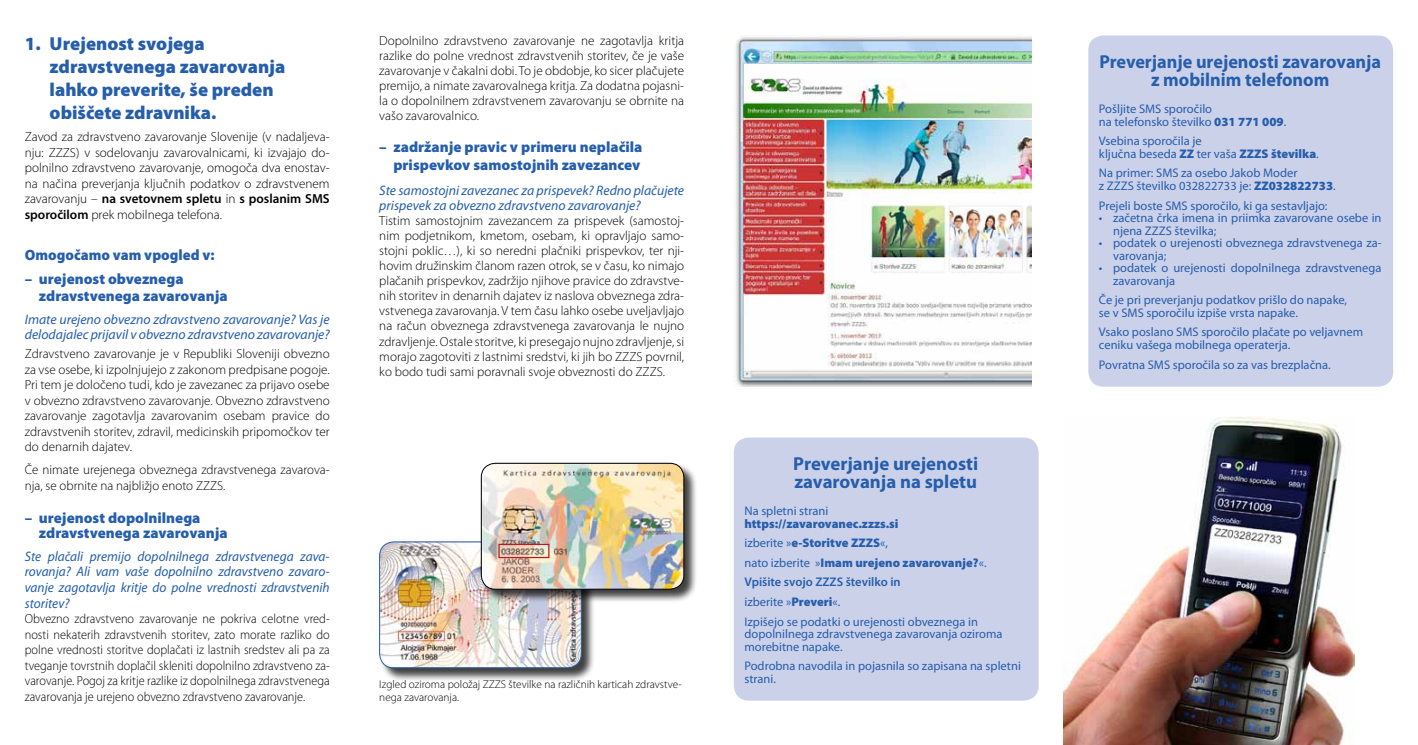
<style>
.page{position:relative;width:1418px;height:745px;background:#fff}
.page>*{position:absolute;margin:0;border:0;box-sizing:border-box;transform-origin:0 0}
.t1{font:700 18.75px/18.8px "Myriad Pro";color:#265eac}
.t2{font:900 18.75px/23px "Myriad Pro";color:#265eac}
.t3{font:900 15px/16.8px "Myriad Pro";color:#265eac}
.t4{font:italic 13.75px/15.5px "Myriad Pro";color:#265eac}
.t5{font:300 13.12px/15px "Myriad Pro";color:#000;text-align:justify}
.t6{font:300 13.12px/15.5px "Myriad Pro";color:#000;text-align:justify;scale:.94 1}
.t7{font:12.5px/12.5px "Myriad Pro";color:#265eac}
.t8{font:300 11.25px/12.5px "Myriad Pro";color:#000}
.s1{font-weight:600}
.s2{font-weight:900}
</style>
<div class="page">
<img style="left:1063px;top:416px;width:291px;height:328px">
<div style="left:733px;top:437px;width:305px;height:263px;background:#ccd1ea;border-radius:15px"></div>
<div style="left:379px;top:541px;width:216px;height:140px;background:#000;opacity:.75"></div>
<img style="left:379px;top:541px;width:202px;height:126px">
<div style="left:379px;top:541px;width:202px;height:126px;border:1px solid #265eac;border-radius:14px"></div>
<div style="left:481px;top:463px;width:217px;height:140px;background:#000;opacity:.75"></div>
<img style="left:481px;top:463px;width:203px;height:125px">
<div style="left:481px;top:462px;width:203px;height:127px;border:1px solid #000;border-radius:14px"></div>
<div style="left:498px;top:543px;width:51px;height:14px;border:1px solid #b21f24"></div>
<div style="left:1088px;top:35px;width:305px;height:351px;background:#ccd1ea;border-radius:15px"></div>
<img style="left:733px;top:35px;width:298px;height:351px">
<h1 class="t2" style="left:50px;top:32px;width:237px;text-indent:-25px">1. Urejenost svojega zdravstvenega zavarovanja lahko preverite, še preden obiščete zdravnika.</h1>
<p class="t5" style="left:25px;top:129px;width:306px;line-height:15.5px">Zavod za zdravstveno zavarovanje Slovenije (v nadaljeva&shy;nju: ZZZS) v sodelovanju zavarovalnicami, ki izvajajo do&shy;polnilno zdravstveno zavarovanje, omogoča dva enostav&shy;na načina preverjanja ključnih podatkov o zdravstvenem zavarovanju – <span class="s1">na svetovnem spletu</span> in <span class="s1">s poslanim SMS sporočilom</span> prek mobilnega telefona.</p>
<p class="t3" style="left:25px;top:247px;width:191px">Omogočamo vam vpogled v:</p>
<p class="t3" style="left:39px;top:271px;width:190px;text-indent:-14px">– urejenost obveznega zdravstvenega zavarovanja</p>
<p class="t4" style="left:25px;top:311px;width:306px">Imate urejeno obvezno zdravstveno zavarovanje? Vas je delodajalec prijavil v obvezno zdravstveno zavarovanje?</p>
<p class="t5" style="left:25px;top:346px;width:306px;line-height:15.5px">Zdravstveno zavarovanje je v Republiki Sloveniji obvezno za vse osebe, ki izpolnjujejo z zakonom predpisane pogoje.<br>Pri tem je določeno tudi, kdo je zavezanec za prijavo osebe v obvezno zdravstveno zavarovanje. Obvezno zdravstveno zavarovanje zagotavlja zavarovanim osebam pravice do zdravstvenih storitev, zdravil, medicinskih pripomočkov ter do denarnih dajatev.</p>
<p class="t5" style="left:25px;top:462px;width:306px;line-height:15.5px">Če nimate urejenega obveznega zdravstvenega zavarova&shy;nja, se obrnite na najbližjo enoto ZZZS.</p>
<p class="t3" style="left:39px;top:510px;width:190px;line-height:15.5px;text-indent:-14px">– urejenost dopolnilnega zdravstvenega zavarovanja</p>
<p class="t4" style="left:25px;top:548px;width:306px;text-align:justify">Ste plačali premijo dopolnilnega zdravstvenega zava&shy;rovanja? Ali vam vaše dopolnilno zdravstveno zavaro&shy;vanje zagotavlja kritje do polne vrednosti zdravstvenih storitev?</p>
<p class="t6" style="left:25px;top:610px;width:326px">Obvezno zdravstveno zavarovanje ne pokriva celotne vred&shy;nosti nekaterih zdravstvenih storitev, zato morate razliko do polne vrednosti storitve doplačati iz lastnih sredstev ali pa za tveganje tovrstnih doplačil skleniti dopolnilno zdravstveno za&shy;varovanje. Pogoj za kritje razlike iz dopolnilnega zdravstvenega zavarovanja je urejeno obvezno zdravstveno zavarovanje.</p>
<p class="t5" style="left:379px;top:34px;width:306px">Dopolnilno zdravstveno zavarovanje ne zagotavlja kritja razlike do polne vrednost zdravstvenih storitev, če je vaše zavarovanje v čakalni dobi. To je obdobje, ko sicer plačujete premijo, a nimate zavarovalnega kritja. Za dodatna pojasni&shy;la o dopolnilnem zdravstvenem zavarovanju se obrnite na vašo zavarovalnico.</p>
<p class="t3" style="left:379px;top:138px;width:265px;line-height:17.5px;text-align:right">– zadržanje pravic v primeru neplačila prispevkov samostojnih zavezancev</p>
<p class="t4" style="left:379px;top:183px;width:306px;line-height:15px">Ste samostojni zavezanec za prispevek? Redno plačujete prispevek za obvezno zdravstveno zavarovanje?</p>
<p class="t5" style="left:379px;top:213px;width:306px">Tistim samostojnim zavezancem za prispevek (samostoj&shy;nim podjetnikom, kmetom, osebam, ki opravljajo samo&shy;stojni poklic…), ki so neredni plačniki prispevkov, ter nji&shy;hovim družinskim članom razen otrok, se v času, ko nimajo plačanih prispevkov, zadržijo njihove pravice do zdravstve&shy;nih storitev in denarnih dajatev iz naslova obveznega zdra&shy;vstvenega zavarovanja. V tem času lahko osebe uveljavljajo na račun obveznega zdravstvenega zavarovanja le nujno zdravljenje. Ostale storitve, ki presegajo nujno zdravljenje, si morajo zagotoviti z lastnimi sredstvi, ki jih bo ZZZS povrnil, ko bodo tudi sami poravnali svoje obveznosti do ZZZS.</p>
<p class="t8" style="left:379px;top:677px;width:304px">Izgled oziroma položaj ZZZS številke na različnih karticah zdravstve&shy;nega zavarovanja.</p>
<h1 class="t1" style="left:793px;top:453px;width:186px">Preverjanje urejenosti zavarovanja na spletu</h1>
<p class="t7" style="left:744px;top:504px;width:85px">Na spletni strani</p>
<p class="t7" style="left:744px;top:513px;width:244px;line-height:19.6px"><span class="s2">https://zavarovanec.zzzs.si<br></span>izberite »<span class="s2">e-Storitve ZZZS</span>«,<br>nato izberite »<span class="s2">Imam urejeno zavarovanje?</span>«.<br><span class="s1">Vpišite svojo ZZZS številko in<br></span>izberite »<span class="s2">Preveri</span>«.<br>Izpišejo se podatki o urejenosti obveznega in</p>
<p class="t7" style="left:744px;top:627px;width:259px">dopolnilnega zdravstvenega zavarovanja oziroma morebitne napake.</p>
<p class="t7" style="left:744px;top:659px;width:278px">Podrobna navodila in pojasnila so zapisana na spletni strani.</p>
<h1 class="t1" style="left:1099px;top:51px;width:283px;text-align:center">Preverjanje urejenosti zavarovanja z mobilnim telefonom</h1>
<p class="t7" style="left:1098px;top:102px;width:189px">Pošljite SMS sporočilo<br>na telefonsko številko <span class="s2">031 771 009</span>.</p>
<p class="t7" style="left:1098px;top:135px;width:221px">Vsebina sporočila je<br>ključna beseda <span class="s2">ZZ</span> ter vaša <span class="s2">ZZZS številka</span>.</p>
<p class="t7" style="left:1098px;top:167px;width:238px">Na primer: SMS za osebo Jakob Moder<br>z ZZZS številko 032822733 je: <span class="s2">ZZ032822733</span>.</p>
<p class="t7" style="left:1098px;top:199px;width:230px">Prejeli boste SMS sporočilo, ki ga sestavljajo:</p>
<p class="t7" style="left:1113px;top:211px;width:270px;text-indent:-14px">• začetna črka imena in priimka zavarovane osebe in njena ZZZS številka;</p>
<p class="t7" style="left:1113px;top:236px;width:270px;text-indent:-14px">• podatek o urejenosti obveznega zdravstvenega za&shy;varovanja;</p>
<p class="t7" style="left:1113px;top:261px;width:270px;text-indent:-14px">• podatek o urejenosti dopolnilnega zdravstvenega zavarovanja</p>
<p class="t7" style="left:1098px;top:293px;width:250px">Če je pri preverjanju podatkov prišlo do napake, se v SMS sporočilu izpiše vrsta napake.</p>
<p class="t7" style="left:1098px;top:325px;width:266px">Vsako poslano SMS sporočilo plačate po veljavnem ceniku vašega mobilnega operaterja.</p>
<p class="t7" style="left:1098px;top:357px;width:233px">Povratna SMS sporočila so za vas brezplačna.</p>
</div>
